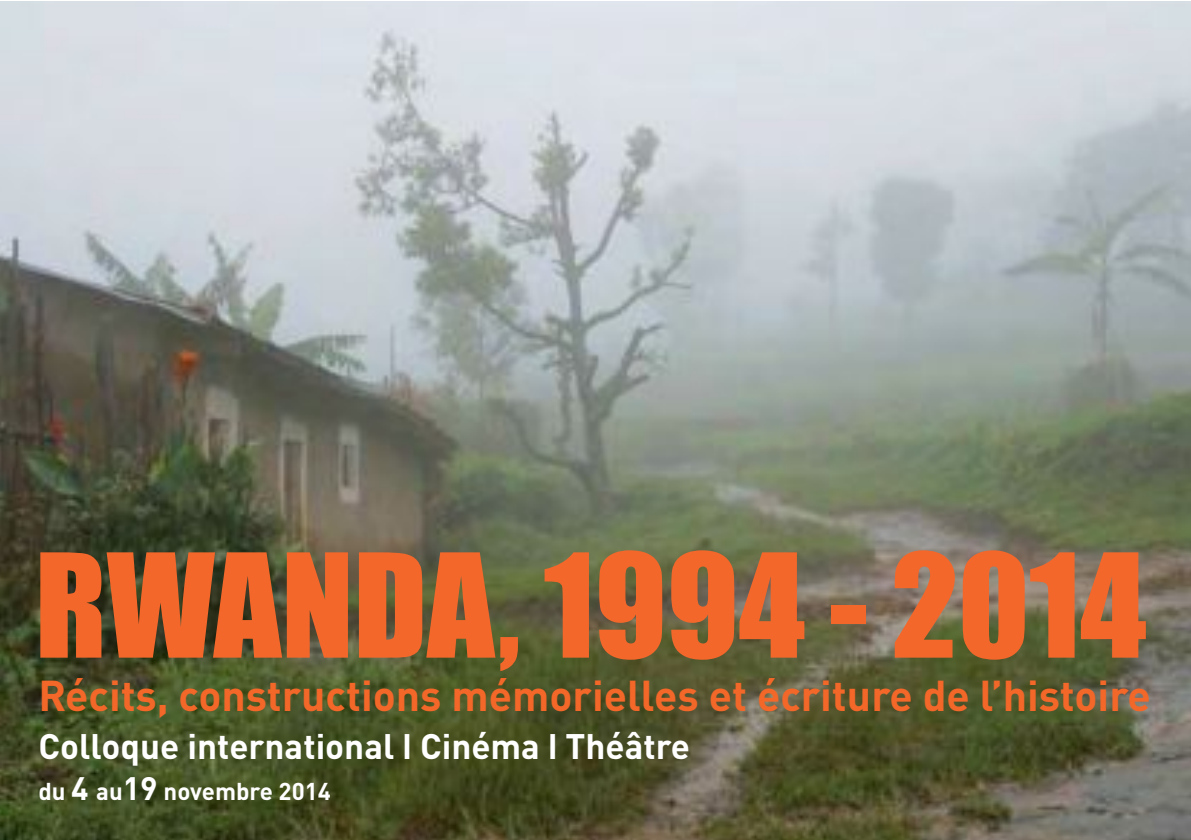
<style>
.page{position:relative;width:1191px;height:840px;background:#fff}
.page>*{position:absolute;margin:0;border:0;box-sizing:border-box;transform-origin:0 0}
.t1{font:133px "Impact";color:#f3672b}
.t2{font:700 42.6px "DIN Pro";color:#f36729}
.t3{font:700 35px "DIN Pro";color:#fff}
.t4{font:700 24px "DIN Pro";color:#fff}
.s1{font-size:32px}
</style>
<div class="page">
<img style="left:0;top:1px;width:1190px;height:838px">
<h1 class="t1" style="left:35px;top:523px;width:1113px">RWANDA, 1994 - 2014</h1>
<p class="t2" style="left:38px;top:660px;width:1113px">Récits, constructions mémorielles et écriture de l’histoire</p>
<p class="t3" style="left:38px;top:716px;width:653px">Colloque international ӏ Cinéma ӏ Théâtre</p>
<p class="t4" style="left:38px;top:771px;width:294px">du <span class="s1">4</span> au<span class="s1">19</span> novembre 2014</p>
</div>
